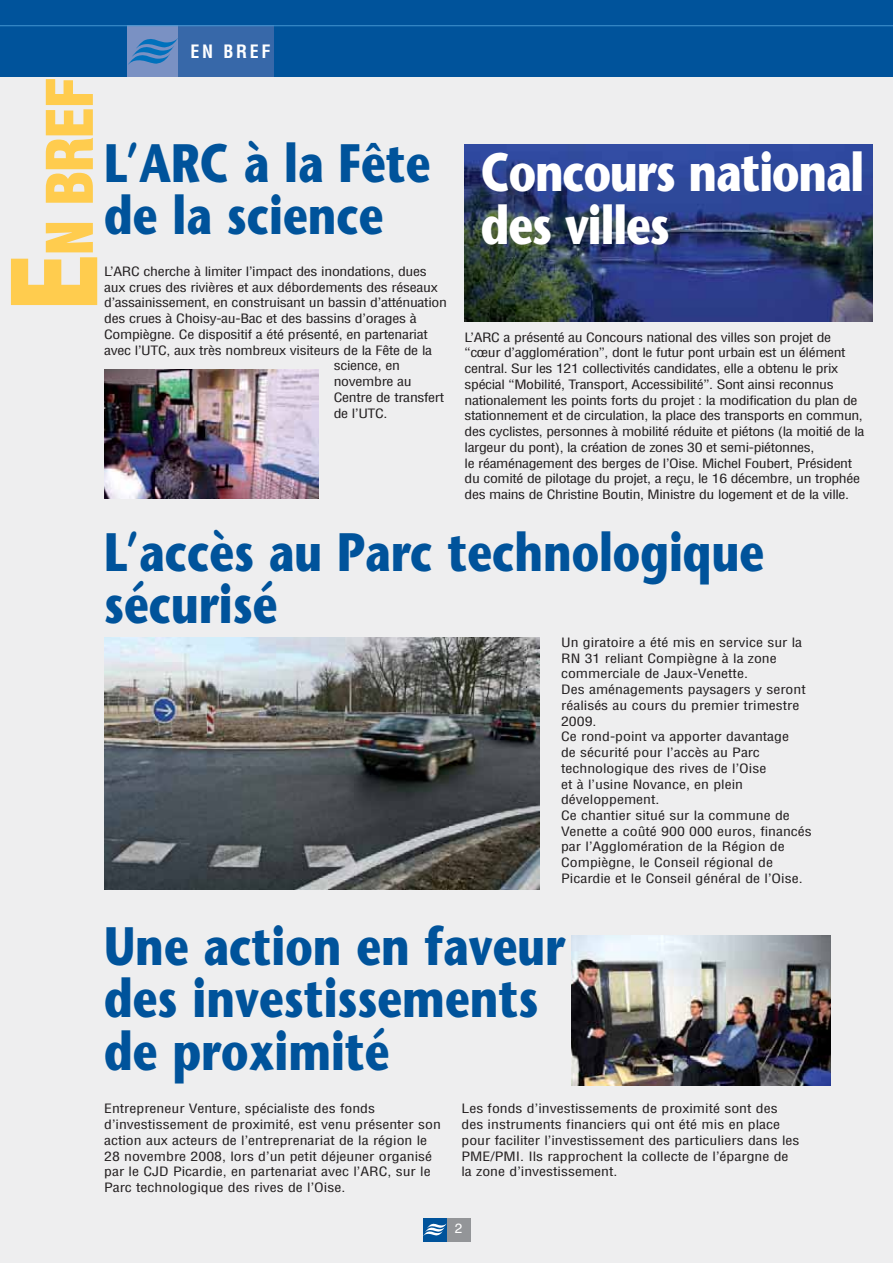
<style>
.page{position:relative;width:893px;height:1263px;background:#fff}
.page>*{position:absolute;margin:0;border:0;box-sizing:border-box;transform-origin:0 0}
.t1{font:900 condensed 62.7px "Helvetica";color:#ffcc4e}
.t2{font:700 54px/52.5px "Stone Sans";color:#00539b;scale:.8 1}
.t3{font:700 54px/52.5px "Stone Sans";letter-spacing:-.025em;color:#fff;scale:.8 1}
.t4{font:700 condensed 18px "Helvetica";letter-spacing:.15em;color:#fff}
.t5{font:13.5px "Helvetica";color:#fff}
.t6{font:condensed 12.6px/15.8px "Helvetica";letter-spacing:-.02em;color:#231f20;scale:1.25 1}
.t7{font:condensed 12.6px/15.8px "Helvetica";color:#231f20;scale:1.25 1}
.s1{font-size:115.05px}
</style>
<div class="page">
<div style="left:0;top:77px;width:893px;height:1186px;background:#eeeeef"></div>
<div style="left:0;top:0;width:893px;height:77px;background:#00539b"></div>
<div style="left:128px;top:26px;width:51px;height:51px;background:#7a91c3"></div>
<svg style="left:128px;top:37px;width:51px;height:28px"></svg>
<div style="left:179px;top:26px;width:95px;height:51px;background:#3768a9"></div>
<hr style="left:0;top:25px;width:893px;height:1px;background:#4395d1">
<div style="left:447px;top:1218px;width:23px;height:23px;background:#939598"></div>
<div style="left:423px;top:1218px;width:24px;height:23px;background:#00539b"></div>
<svg style="left:423px;top:1223px;width:24px;height:13px"></svg>
<img style="left:104px;top:637px;width:435px;height:253px">
<img style="left:104px;top:369px;width:214px;height:129px">
<img style="left:465px;top:145px;width:408px;height:176px">
<img style="left:571px;top:935px;width:259px;height:150px">
<h3 class="t4" style="left:190px;top:45px;width:82px">EN BREF</h3>
<h1 class="t1" style="left:46px;top:310px;width:235px;rotate:-90deg"><span class="s1">E</span>N BREF</h1>
<h2 class="t2" style="left:104px;top:143px;width:409px">L’ARC à la Fête de la science</h2>
<p class="t6" style="left:104px;top:265px;width:260px">L’ARC cherche à limiter l’impact des inondations, dues</p>
<p class="t6" style="left:104px;top:280px;width:268px">aux crues des rivières et aux débordements des réseaux</p>
<p class="t6" style="left:104px;top:296px;width:276px">d’assainissement, en construisant un bassin d’atténuation</p>
<p class="t6" style="left:104px;top:312px;width:252px">des crues à Choisy-au-Bac et des bassins d’orages à</p>
<p class="t6" style="left:104px;top:328px;width:260px">Compiègne. Ce dispositif a été présenté, en partenariat</p>
<p class="t6" style="left:104px;top:343px;width:264px">avec l’UTC, aux très nombreux visiteurs de la Fête de la</p>
<p class="t6" style="left:334px;top:359px;width:55px">science, en</p>
<p class="t6" style="left:334px;top:375px;width:64px">novembre au</p>
<p class="t6" style="left:334px;top:391px;width:90px">Centre de transfert</p>
<p class="t6" style="left:334px;top:406px;width:45px">de l’UTC.</p>
<h2 class="t3" style="left:481px;top:152px;width:481px">Concours national des villes</h2>
<p class="t6" style="left:465px;top:330px;width:321px">L’ARC a présenté au Concours national des villes son projet de “cœur d’agglomération”, dont le futur pont urbain est un élément central. Sur les 121 collectivités candidates, elle a obtenu le prix spécial “Mobilité, Transport, Accessibilité”. Sont ainsi reconnus nationalement les points forts du projet : la modification du plan de stationnement et de circulation, la place des transports en commun, des cyclistes, personnes à mobilité réduite et piétons (la moitié de la largeur du pont), la création de zones 30 et semi-piétonnes,<br>le réaménagement des berges de l’Oise. Michel Foubert, Président du comité de pilotage du projet, a reçu, le 16 décembre, un trophée des mains de Christine Boutin, Ministre du logement et de la ville.</p>
<h2 class="t2" style="left:104px;top:531px;width:826px">L’accès au Parc technologique sécurisé</h2>
<p class="t7" style="left:561px;top:635px;width:202px">Un giratoire a été mis en service sur la<br>RN 31 reliant Compiègne à la zone commerciale de Jaux-Venette.<br>Des aménagements paysagers y seront réalisés au cours du premier trimestre<br>2009.<br>Ce rond-point va apporter davantage<br>de sécurité pour l’accès au Parc technologique des rives de l’Oise<br>et à l’usine Novance, en plein développement.<br>Ce chantier situé sur la commune de<br>Venette a coûté 900 000 euros, financés par l’Agglomération de la Région de<br>Compiègne, le Conseil régional de<br>Picardie et le Conseil général de l’Oise.</p>
<h2 class="t2" style="left:104px;top:925px;width:578px">Une action en faveur des investissements de proximité</h2>
<p class="t7" style="left:104px;top:1102px;width:271px">Entrepreneur Venture, spécialiste des fonds d’investissement de proximité, est venu présenter son action aux acteurs de l’entreprenariat de la région le 28 novembre 2008, lors d’un petit déjeuner organisé par le CJD Picardie, en partenariat avec l’ARC, sur le Parc technologique des rives de l’Oise.</p>
<p class="t7" style="left:461px;top:1102px;width:272px">Les fonds d’investissements de proximité sont des des instruments financiers qui ont été mis en place pour faciliter l’investissement des particuliers dans les PME/PMI. Ils rapprochent la collecte de l’épargne de la zone d’investissement.</p>
<p class="t5" style="left:455px;top:1223px;width:9px">2</p>
</div>
